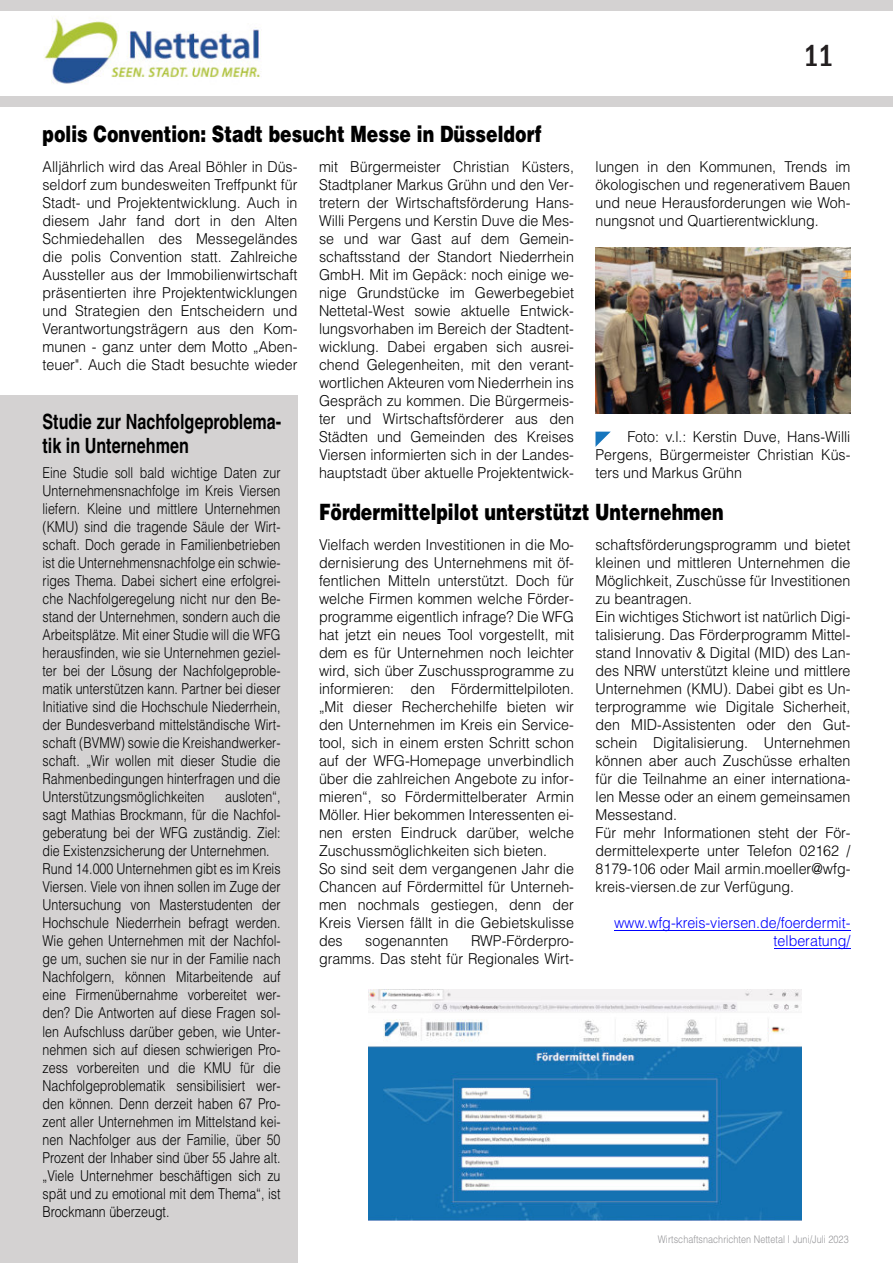
<style>
.page{position:relative;width:893px;height:1263px;background:#fff}
.page>*{position:absolute;margin:0;border:0;box-sizing:border-box;transform-origin:0 0}
.t1{font:500 condensed 31.5px "Franklin Gothic";color:#231f20}
.t2{font:900 22.5px "Helvetica";color:#000;scale:.77 1}
.t3{font:700 21px/24.8px "Helvetica";color:#000;scale:.77 1}
.t4{font:300 15px/18px "Helvetica";color:#000;text-align:justify;scale:.95 1}
.t5{font:300 15px/18px "Helvetica";color:#000;text-align:justify;scale:.83 1}
.t6{font:300 15px/18px "Helvetica";color:#00f;text-align:right;scale:.95 1}
.t7{font:300 10.5px "Helvetica";letter-spacing:.005em;color:#949497;scale:.86 1}
</style>
<div class="page">
<div style="left:0;top:395px;width:297px;height:868px;background:#d4d2d2"></div>
<div style="left:0;top:96px;width:893px;height:11px;background:#d4d2d2"></div>
<img style="left:44px;top:16px;width:216px;height:68px">
<div style="left:0;top:0;width:893px;height:11px;background:#d4d2d2"></div>
<svg style="left:595px;top:432px;width:16px;height:15px"></svg>
<img style="left:595px;top:248px;width:255px;height:166px">
<hr style="left:614px;top:930px;width:236px;height:1px;background:#00f">
<hr style="left:774px;top:948px;width:76px;height:1px;background:#00f">
<img style="left:368px;top:989px;width:433px;height:231px">
<h1 class="t1" style="left:803px;top:44px;width:32px">11</h1>
<h2 class="t2" style="left:43px;top:126px;width:649px">polis Convention: Stadt besucht Messe in Düsseldorf</h2>
<p class="t4" style="left:43px;top:159px;width:270px">Alljährlich wird das Areal Böhler in Düs&shy;seldorf zum bundesweiten Treffpunkt für Stadt- und Projektentwicklung. Auch in diesem Jahr fand dort in den Alten Schmiedehallen des Messegeländes die polis Convention statt. Zahlreiche Aussteller aus der Immobilienwirtschaft präsentierten ihre Projektentwicklungen und Strategien den Entscheidern und Verantwortungsträgern aus den Kom&shy;munen - ganz unter dem Motto „Aben&shy;teuer". Auch die Stadt besuchte wieder</p>
<p class="t4" style="left:595px;top:160px;width:270px">lungen in den Kommunen, Trends im ökologischen und regenerativem Bauen und neue Herausforderungen wie Woh&shy;nungsnot und Quartierentwicklung.</p>
<p class="t4" style="left:319px;top:159px;width:270px">mit Bürgermeister Christian Küsters, Stadtplaner Markus Grühn und den Ver&shy;tretern der Wirtschaftsförderung Hans-Willi Pergens und Kerstin Duve die Mes&shy;se und war Gast auf dem Gemein&shy;schaftsstand der Standort Niederrhein GmbH. Mit im Gepäck: noch einige we&shy;nige Grundstücke im Gewerbegebiet Nettetal-West sowie aktuelle Entwick&shy;lungsvorhaben im Bereich der Stadtent&shy;wicklung. Dabei ergaben sich ausrei&shy;chend Gelegenheiten, mit den verant&shy;wortlichen Akteuren vom Niederrhein ins Gespräch zu kommen. Die Bürgermeis&shy;ter und Wirtschaftsförderer aus den Städten und Gemeinden des Kreises Viersen informierten sich in der Landes&shy;hauptstadt über aktuelle Projektentwick-</p>
<h3 class="t3" style="left:43px;top:411px;width:311px">Studie zur Nachfolgeproblema&shy;tik in Unternehmen</h3>
<p class="t4" style="left:595px;top:430px;width:270px;text-indent:32px">Foto: v.l.: Kerstin Duve, Hans-Willi Pergens, Bürgermeister Christian Küs&shy;ters und Markus Grühn</p>
<h2 class="t2" style="left:319px;top:503px;width:527px">Fördermittelpilot unterstützt Unternehmen</h2>
<p class="t4" style="left:319px;top:537px;width:270px;text-align:left">Vielfach werden Investitionen in die Mo&shy;dernisierung des Unternehmens mit öf&shy;fentlichen Mitteln unterstützt. Doch für welche Firmen kommen welche Förder&shy;programme eigentlich infrage? Die WFG hat jetzt ein neues Tool vorgestellt, mit dem es für Unternehmen noch leichter wird, sich über Zuschussprogramme zu informieren: den Fördermittelpiloten. „Mit dieser Recherchehilfe bieten wir den Unternehmen im Kreis ein Service&shy;tool, sich in einem ersten Schritt schon auf der WFG-Homepage unverbindlich über die zahlreichen Angebote zu infor&shy;mieren“, so Fördermittelberater Armin Möller. Hier bekommen Interessenten ei&shy;nen ersten Eindruck darüber, welche Zuschussmöglichkeiten sich bieten.<br>So sind seit dem vergangenen Jahr die Chancen auf Fördermittel für Unterneh&shy;men nochmals gestiegen, denn der Kreis Viersen fällt in die Gebietskulisse des</p>
<p class="t5" style="left:43px;top:465px;width:288px">Eine Studie soll bald wichtige Daten zur Unternehmensnachfolge im Kreis Viersen liefern. Kleine und mittlere Unternehmen (KMU) sind die tragende Säule der Wirt&shy;schaft. Doch gerade in Familienbetrieben ist die Unternehmensnachfolge ein schwie&shy;riges Thema. Dabei sichert eine erfolgrei&shy;che Nachfolgeregelung nicht nur den Be&shy;stand der Unternehmen, sondern auch die Arbeitsplätze. Mit einer Studie will die WFG herausfinden, wie sie Unternehmen geziel&shy;ter bei der Lösung der Nachfolgeproble&shy;matik unterstützen kann. Partner bei dieser Initiative sind die Hochschule Niederrhein, der Bundesverband mittelständische Wirt&shy;schaft (BVMW) sowie die Kreishandwerker&shy;schaft. „Wir wollen mit dieser Studie die Rahmenbedingungen hinterfragen und die Unterstützungsmöglichkeiten</p>
<p class="t4" style="left:595px;top:537px;width:270px;text-align:left">schaftsförderungsprogramm und bietet kleinen und mittleren Unternehmen die Möglichkeit, Zuschüsse für Investitionen zu beantragen.<br>Ein wichtiges Stichwort ist natürlich Digi&shy;talisierung. Das Förderprogramm Mittel&shy;stand Innovativ &amp; Digital (MID) des Lan&shy;des NRW unterstützt kleine und mittlere Unternehmen (KMU). Dabei gibt es Un&shy;terprogramme wie Digitale Sicherheit, den MID-Assistenten oder den Gut&shy;schein Digitalisierung. Unternehmen können aber auch Zuschüsse erhalten für die Teilnahme an einer internationa&shy;len Messe oder an einem gemeinsamen Messestand.<br>Für mehr Informationen steht der För&shy;dermittelexperte unter Telefon 02162 / 8179-106 oder Mail armin.moeller@wfg&shy;kreis-viersen.de zur Verfügung.</p>
<p class="t6" style="left:614px;top:915px;width:250px">www.wfg-kreis-viersen.de/foerdermit&shy;telberatung/</p>
<p class="t5" style="left:43px;top:789px;width:288px;text-align:left;text-indent:183px">ausloten“, sagt Mathias Brockmann, für die Nachfol&shy;geberatung bei der WFG zuständig. Ziel: die Existenzsicherung der Unternehmen.<br>Rund 14.000 Unternehmen gibt es im Kreis Viersen. Viele von ihnen sollen im Zuge der Untersuchung von Masterstudenten der Hochschule Niederrhein befragt werden.<br>Wie gehen Unternehmen mit der Nachfol&shy;ge um, suchen sie nur in der Familie nach Nachfolgern, können Mitarbeitende auf eine Firmenübernahme vorbereitet wer&shy;den? Die Antworten auf diese Fragen sol&shy;len Aufschluss darüber geben, wie Unter&shy;nehmen sich auf diesen schwierigen Pro&shy;zess vorbereiten und die KMU für die Nachfolgeproblematik sensibilisiert wer&shy;den können. Denn derzeit haben 67 Pro&shy;zent aller Unternehmen im Mittelstand kei&shy;nen Nachfolger aus der Familie, über 50<br>Prozent der Inhaber sind über 55 Jahre alt. „Viele Unternehmer beschäftigen sich zu spät und zu emotional mit dem Thema“, ist Brockmann überzeugt.</p>
<p class="t4" style="left:319px;top:933px;width:270px;text-align:right">RWP-Förderpro-<br>gramms. Das steht für Regionales Wirt-</p>
<p class="t4" style="left:365px;top:933px;width:89px">sogenannten</p>
<p class="t7" style="left:658px;top:1235px;width:223px">Wirtschaftsnachrichten Nettetal | Juni/Juli 2023</p>
</div>
